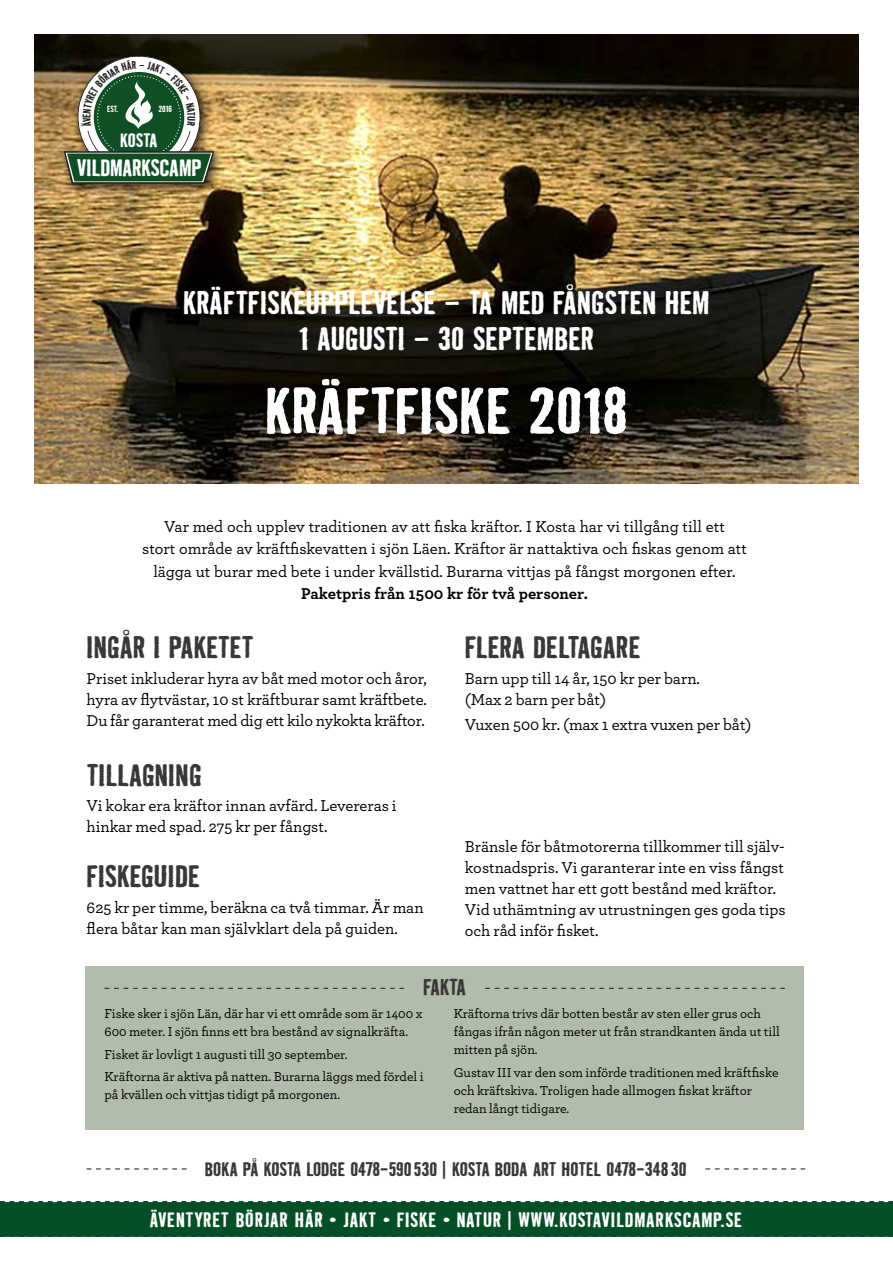
<style>
.page{position:relative;width:893px;height:1263px;background:#fff}
.page>*{position:absolute;margin:0;border:0;box-sizing:border-box;transform-origin:0 0}
.t1{font:700 60px "Badhouse";letter-spacing:-.02em;color:#fff}
.t2{font:700 30px/36px "Badhouse";letter-spacing:-.02em;color:#fff;text-align:center}
.t3{font:700 28.5px "Badhouse";letter-spacing:-.015em;color:#393836}
.t4{font:700 21.75px "Badhouse";letter-spacing:-.015em;color:#fff}
.t5{font:700 21px "Badhouse";letter-spacing:-.07em;color:#393836}
.t6{font:700 19.05px "Badhouse";letter-spacing:.015em;color:#fff}
.t7{font:700 18px "Badhouse";letter-spacing:-.02em;color:#393836}
.t8{font:700 17.85px "Badhouse";letter-spacing:-.035em;color:#fff}
.t9{font:500 16.5px/21px "Archer";color:#000}
.t10{font:700 16.5px "Archer";color:#000}
.t11{font:500 13.5px/18px "Archer";color:#000}
.t12{font:700 8.25px "Badhouse";color:#fff}
</style>
<div class="page">
<div style="left:85px;top:966px;width:719px;height:164px;background:#b2bcaa"></div>
<svg style="left:105px;top:988px;width:680px;height:1px"></svg>
<div style="left:404px;top:978px;width:81px;height:21px;background:#b2bcaa"></div>
<img style="left:34px;top:34px;width:825px;height:449px">
<svg style="left:87px;top:1168px;width:718px;height:1px"></svg>
<div style="left:191px;top:1161px;width:510px;height:20px;background:#fff"></div>
<div style="left:0;top:1201px;width:893px;height:36px;background:#044f25"></div>
<div style="left:58px;top:50px;width:168px;height:146px;background:#000;opacity:.75"></div>
<svg style="left:64px;top:56px;width:150px;height:128px"></svg>
<p class="t12" style="left:107px;top:104px;width:13px">EST.</p>
<p class="t12" style="left:158px;top:104px;width:15px">2016</p>
<p class="t8" style="left:120px;top:130px;width:39px">KOSTA</p>
<h3 class="t4" style="left:76px;top:155px;width:127px">VILDMARKSCAMP</h3>
<h2 class="t2" style="left:183px;top:284px;width:528px">KRÄFTFISKEUPPLEVELSE – TA MED FÅNGSTEN HEM<br>1 AUGUSTI – 30 SEPTEMBER</h2>
<h1 class="t1" style="left:265px;top:373px;width:365px">KRÄFTFISKE 2018</h1>
<p class="t9" style="left:142px;top:515px;width:606px;line-height:22.5px;text-align:center">Var med och upplev traditionen av att fiska kräftor. I Kosta har vi tillgång till ett<br>stort område av kräftfiskevatten i sjön Läen. Kräftor är nattaktiva och fiskas genom att lägga ut burar med bete i under kvällstid. Burarna vittjas på fångst morgonen efter.</p>
<p class="t10" style="left:301px;top:586px;width:288px">Paketpris från 1500 kr för två personer.</p>
<h3 class="t3" style="left:87px;top:630px;width:169px">INGÅR I PAKETET</h3>
<p class="t9" style="left:87px;top:668px;width:342px;text-align:justify">Priset inkluderar hyra av båt med motor och åror, hyra av flytvästar, 10 st kräftburar samt kräftbete.<br>Du får garanterat med dig ett kilo nykokta kräftor.</p>
<h3 class="t3" style="left:87px;top:757px;width:117px">TILLAGNING</h3>
<p class="t9" style="left:87px;top:795px;width:312px">Vi kokar era kräftor innan avfärd. Levereras i hinkar med spad. 275 kr per fångst.</p>
<h3 class="t3" style="left:87px;top:859px;width:115px">FISKEGUIDE</h3>
<p class="t9" style="left:87px;top:897px;width:339px">625 kr per timme, beräkna ca två timmar. Är man flera båtar kan man självklart dela på guiden.</p>
<h3 class="t3" style="left:465px;top:630px;width:178px">FLERA DELTAGARE</h3>
<p class="t9" style="left:465px;top:668px;width:237px">Barn upp till 14 år, 150 kr per barn. (Max 2 barn per båt)</p>
<p class="t9" style="left:465px;top:715px;width:288px">Vuxen 500 kr. (max 1 extra vuxen per båt)</p>
<p class="t9" style="left:465px;top:836px;width:322px">Bränsle för båtmotorerna tillkommer till själv&shy;kostnadspris. Vi garanterar inte en viss fångst men vattnet har ett gott bestånd med kräftor.<br>Vid uthämtning av utrustningen ges goda tips och råd inför fisket.</p>
<p class="t5" style="left:423px;top:974px;width:44px">FAKTA</p>
<p class="t11" style="left:105px;top:1005px;width:319px">Fiske sker i sjön Län, där har vi ett område som är 1400 x<br>600 meter. I sjön finns ett bra bestånd av signalkräfta.</p>
<p class="t11" style="left:105px;top:1043px;width:321px;line-height:22.5px">Fisket är lovligt 1 augusti till 30 september.<br>Kräftorna är aktiva på natten. Burarna läggs med fördel i</p>
<p class="t11" style="left:105px;top:1086px;width:237px">på kvällen och vittjas tidigt på morgonen.</p>
<p class="t11" style="left:454px;top:1005px;width:328px">Kräftorna trivs där botten består av sten eller grus och fångas ifrån någon meter ut från strandkanten ända ut till mitten på sjön.</p>
<p class="t11" style="left:454px;top:1063px;width:326px">Gustav III var den som införde traditionen med kräftfiske och kräftskiva. Troligen hade allmogen fiskat kräftor redan långt tidigare.</p>
<p class="t7" style="left:205px;top:1158px;width:483px">BOKA PÅ KOSTA LODGE 0478-590 530 | KOSTA BODA ART HOTEL 0478-348 30</p>
<p class="t6" style="left:149px;top:1208px;width:594px">ÄVENTYRET BÖRJAR HÄR • JAKT • FISKE • NATUR | WWW.KOSTAVILDMARKSCAMP.SE</p>
<p class="t6" style="left:183px;top:1208px;width:527px">STORA VÄGEN 2, KOSTA | 0478-590 530 | WWW.KOSTAVILDMARKSCAMP.SE</p>
</div>
